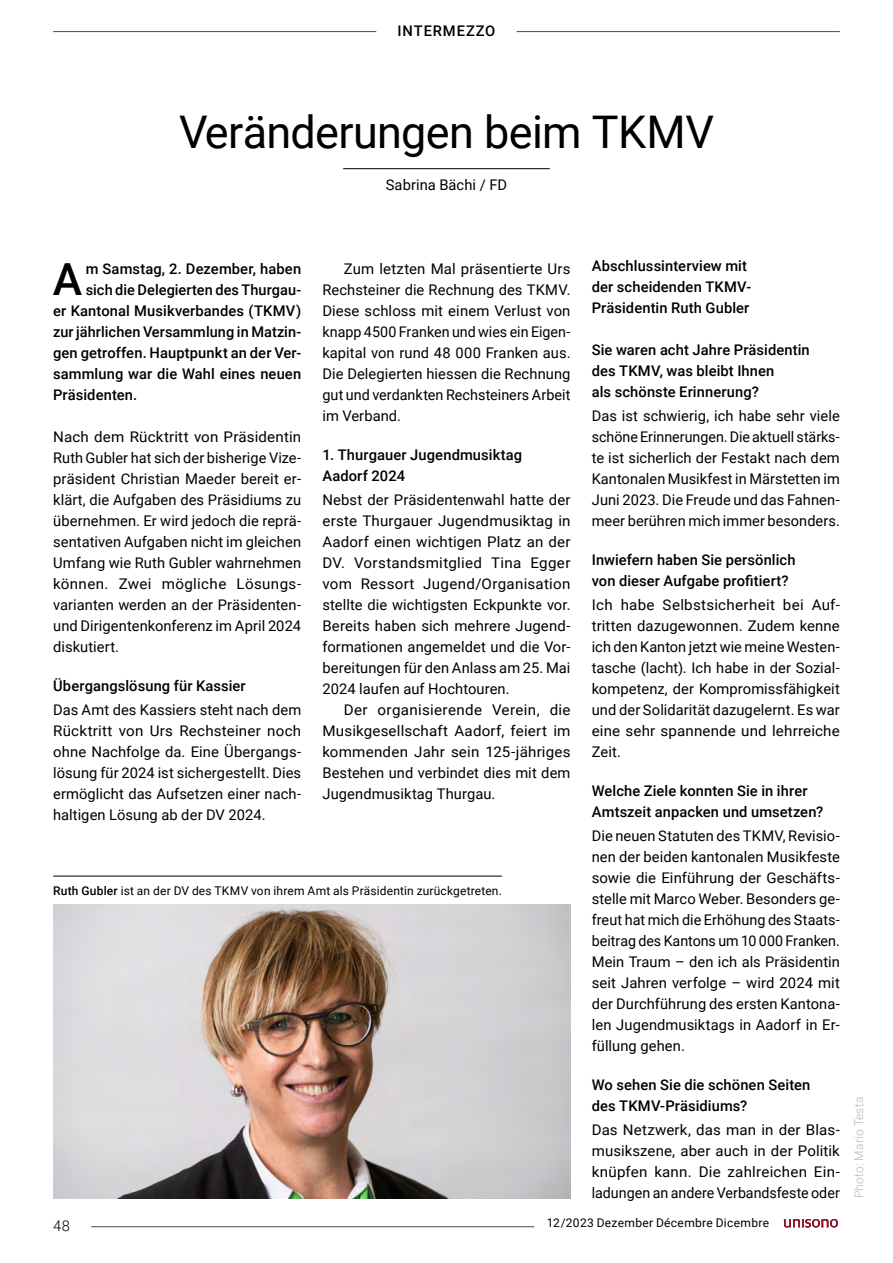
<style>
.page{position:relative;width:893px;height:1263px;background:#fff}
.page>*{position:absolute;margin:0;border:0;box-sizing:border-box;transform-origin:0 0}
.DE_Titel_30pt{font:45px "Roboto";letter-spacing:-.015em;color:#000}
.DE_Lead{font:500 44.25px "Roboto";color:#000}
.DE_Grundtext_ohne_Einzug{font:14.7px/21px "Roboto";letter-spacing:.005em;color:#000;text-align:justify}
.DE_Grundtext_mit_Einzug{font:14.7px/21px "Roboto";letter-spacing:.005em;color:#000;text-align:justify}
.DE_Zwischentitel{font:500 14.7px/21px "Roboto";letter-spacing:.005em;color:#000}
.DE_Lead-2{font:500 14.7px "Roboto";letter-spacing:.005em;color:#000}
.DE_AutorIn{font:14.7px "Roboto";letter-spacing:.005em;color:#000}
.DE_Zwischentitel-2{font:500 14.7px "Roboto";letter-spacing:.06em;color:#000}
.t1{font:300 14.7px "Roboto";color:#000}
.DE_Legende_oben{font:12px "Roboto";letter-spacing:.02em;color:#000}
.DE_Bildquelle{font:300 12px "Roboto";letter-spacing:.02em;color:#b6b6b6}
.s1{font-weight:500}
</style>
<div class="page">
<hr style="left:53px;top:1226px;width:481px;height:1px;background:#484848">
<div style="left:32px;top:1223px;width:59px;height:6px;background:#fff"></div>
<svg style="left:784px;top:1219px;width:54px;height:8px"></svg>
<hr style="left:53px;top:31px;width:787px;height:1px;background:#484848">
<div style="left:376px;top:28px;width:141px;height:6px;background:#fff"></div>
<hr style="left:53px;top:876px;width:449px;height:1px;background:#000">
<img style="left:53px;top:904px;width:517px;height:295px">
<hr style="left:343px;top:168px;width:207px;height:1px;background:#000">
<p class="DE_Zwischentitel-2" style="left:398px;top:21px;width:99px">INTERMEZZO</p>
<h1 class="DE_Titel_30pt" style="left:179px;top:101px;width:536px">Veränderungen beim TKMV</h1>
<p class="DE_AutorIn" style="left:386px;top:175px;width:123px">Sabrina Bächi / FD</p>
<p class="DE_Lead" style="left:53px;top:249px;width:31px">A</p>
<p class="DE_Lead-2" style="left:86px;top:259px;width:217px">m Samstag, 2. Dezember, haben</p>
<p class="DE_Lead-2" style="left:86px;top:280px;width:217px">sich die Delegierten des Thurgau-</p>
<p class="DE_Lead-2" style="left:53px;top:301px;width:250px">er Kantonal Musikverbandes (TKMV)</p>
<p class="DE_Lead-2" style="left:53px;top:322px;width:250px">zur jährlichen Versammlung in Matzin-</p>
<p class="DE_Lead-2" style="left:53px;top:343px;width:250px">gen getroffen. Hauptpunkt an der Ver-</p>
<p class="DE_Lead-2" style="left:53px;top:364px;width:250px">sammlung war die Wahl eines neuen</p>
<p class="DE_Lead-2" style="left:53px;top:385px;width:86px">Präsidenten.</p>
<p class="DE_Grundtext_ohne_Einzug" style="left:53px;top:426px;width:250px">Nach dem Rücktritt von Präsidentin Ruth Gubler hat sich der bisherige Vize&shy;präsident Christian Maeder bereit er&shy;klärt, die Aufgaben des Präsidiums zu übernehmen. Er wird jedoch die reprä&shy;sentativen Aufgaben nicht im gleichen Umfang wie Ruth Gubler wahrnehmen können. Zwei mögliche Lösungs&shy;varianten werden an der Präsidenten&shy;und Dirigentenkonferenz im April 2024 diskutiert.</p>
<h2 class="DE_Zwischentitel" style="left:53px;top:675px;width:194px">Übergangslösung für Kassier</h2>
<p class="DE_Grundtext_ohne_Einzug" style="left:53px;top:699px;width:250px">Das Amt des Kassiers steht nach dem Rücktritt von Urs Rechsteiner noch ohne Nachfolge da. Eine Übergangs&shy;lösung für 2024 ist sichergestellt. Dies ermöglicht das Aufsetzen einer nach&shy;haltigen Lösung ab der DV 2024.</p>
<p class="DE_Grundtext_mit_Einzug" style="left:322px;top:258px;width:250px;text-indent:21px">Zum letzten Mal präsentierte Urs Rechsteiner die Rechnung des TKMV.<br>Diese schloss mit einem Verlust von knapp 4500 Franken und wies ein Eigen&shy;kapital von rund 48 000 Franken aus.<br>Die Delegierten hiessen die Rechnung gut und verdankten Rechsteiners Arbeit im Verband.</p>
<h2 class="DE_Zwischentitel" style="left:322px;top:444px;width:201px">1. Thurgauer Jugendmusiktag<br>Aadorf 2024</h2>
<p class="DE_Grundtext_ohne_Einzug" style="left:322px;top:489px;width:250px">Nebst der Präsidentenwahl hatte der erste Thurgauer Jugendmusiktag in Aadorf einen wichtigen Platz an der DV. Vorstandsmitglied Tina Egger vom Ressort Jugend/Organisation stellte die wichtigsten Eckpunkte vor.<br>Bereits haben sich mehrere Jugend&shy;formationen angemeldet und die Vor&shy;bereitungen für den Anlass am 25. Mai 2024 laufen auf Hochtouren.</p>
<p class="DE_Grundtext_mit_Einzug" style="left:322px;top:699px;width:250px;text-indent:21px">Der organisierende Verein, die Musikgesellschaft Aadorf, feiert im kommenden Jahr sein 125-jähriges Bestehen und verbindet dies mit dem Jugendmusiktag Thurgau.</p>
<p class="DE_Legende_oben" style="left:53px;top:883px;width:450px"><span class="s1">Ruth Gubler</span> ist an der DV des TKMV von ihrem Amt als Präsidentin zurückgetreten.</p>
<h2 class="DE_Zwischentitel" style="left:592px;top:255px;width:161px">Abschlussinterview mit der scheidenden TKMV-<br>Präsidentin Ruth Gubler</h2>
<h2 class="DE_Zwischentitel" style="left:592px;top:339px;width:219px">Sie waren acht Jahre Präsidentin des TKMV, was bleibt Ihnen<br>als schönste Erinnerung?</h2>
<p class="DE_Grundtext_ohne_Einzug" style="left:592px;top:405px;width:250px">Das ist schwierig, ich habe sehr viele schöne Erinnerungen. Die aktuell stärks&shy;te ist sicherlich der Festakt nach dem Kantonalen Musikfest in Märstetten im Juni 2023. Die Freude und das Fahnen&shy;meer berühren mich immer besonders.</p>
<h2 class="DE_Zwischentitel" style="left:592px;top:549px;width:205px">Inwiefern haben Sie persönlich von dieser Aufgabe profitiert?</h2>
<p class="DE_Grundtext_ohne_Einzug" style="left:592px;top:594px;width:250px">Ich habe Selbstsicherheit bei Auf&shy;tritten dazugewonnen. Zudem kenne ich den Kanton jetzt wie meine Westen&shy;tasche (lacht). Ich habe in der Sozial&shy;kompetenz, der Kompromissfähigkeit und der Solidarität dazugelernt. Es war eine sehr spannende und lehrreiche Zeit.</p>
<h2 class="DE_Zwischentitel" style="left:592px;top:780px;width:233px">Welche Ziele konnten Sie in ihrer<br>Amtszeit anpacken und umsetzen?</h2>
<p class="DE_Grundtext_ohne_Einzug" style="left:592px;top:825px;width:250px">Die neuen Statuten des TKMV, Revisio&shy;nen der beiden kantonalen Musikfeste sowie die Einführung der Geschäfts&shy;stelle mit Marco Weber. Besonders ge&shy;freut hat mich die Erhöhung des Staats&shy;beitrag des Kantons um 10 000 Franken.<br>Mein Traum – den ich als Präsidentin seit Jahren verfolge – wird 2024 mit der Durchführung des ersten Kantona&shy;len Jugendmusiktags in Aadorf in Er&shy;füllung gehen.</p>
<h2 class="DE_Zwischentitel" style="left:592px;top:1074px;width:220px">Wo sehen Sie die schönen Seiten des TKMV-Präsidiums?</h2>
<p class="DE_Grundtext_ohne_Einzug" style="left:592px;top:1119px;width:250px">Das Netzwerk, das man in der Blas&shy;musikszene, aber auch in der Politik knüpfen kann. Die zahlreichen Ein&shy;ladungen an andere Verbandsfeste oder</p>
<p class="t1" style="left:53px;top:1216px;width:18px">48</p>
<p class="DE_Legende_oben" style="left:547px;top:1214px;width:224px">12/2023 Dezember Décembre Dicembre</p>
<p class="DE_Bildquelle" style="left:850px;top:1198px;width:103px;rotate:-90deg">Photo: Mario Testa</p>
</div>
